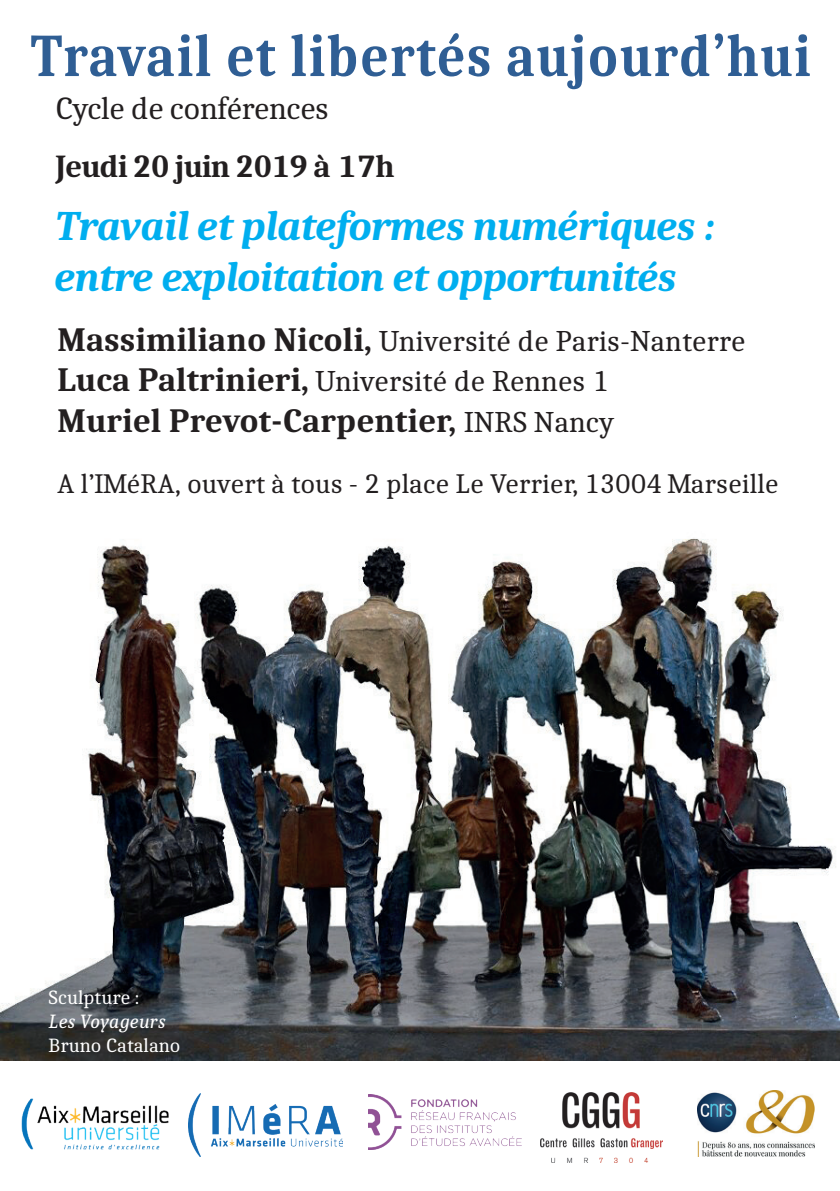
<style>
.page{position:relative;width:840px;height:1191px;background:#fff}
.page>*{position:absolute;margin:0;border:0;box-sizing:border-box;transform-origin:0 0}
.t1{font:700 60.4px "Caladea";letter-spacing:.025em;color:#2f5e94;scale:.89 1}
.t2{font:italic 700 42px/50.4px "Caladea";letter-spacing:-.01em;color:#00aeef}
.t3{font:700 34px "Caladea";color:#231f20}
.t4{font:700 32px "Caladea";letter-spacing:-.03em;color:#231f20}
.t5{font:32px "Caladea";letter-spacing:-.015em;color:#231f20}
.t6{font:30px/40.8px "Caladea";color:#231f20}
.t7{font:28px "Caladea";color:#231f20}
.t8{font:20px "Caladea";color:#fff}
.t9{font:italic 20px "Caladea";letter-spacing:-.005em;color:#fff}
.s1{font-weight:700;font-size:34px}
.s2{font-weight:400;font-size:30px}
</style>
<div class="page">
<img style="left:0;top:538px;width:839px;height:522px">
<img style="left:188px;top:1093px;width:154px;height:63px">
<img style="left:21px;top:1098px;width:148px;height:52px">
<img style="left:368px;top:1094px;width:152px;height:55px">
<img style="left:697px;top:1090px;width:116px;height:66px">
<img style="left:540px;top:1092px;width:122px;height:70px">
<h1 class="t1" style="left:29px;top:19px;width:879px">Travail et libertés aujourd’hui</h1>
<p class="t5" style="left:55px;top:89px;width:275px">Cycle de conférences</p>
<p class="t4" style="left:55px;top:147px;width:341px">Jeudi 20 juin 2019 à 17h</p>
<h2 class="t2" style="left:54px;top:200px;width:662px">Travail et plateformes numériques : entre exploitation et opportunités</h2>
<p class="t6" style="left:57px;top:319px;width:689px"><span class="s1">Massimiliano Nicoli,</span> Université de Paris-Nanterre<br><span class="s1">Luca Paltrinieri,</span> Université de Rennes 1</p>
<p class="t3" style="left:57px;top:400px;width:558px">Muriel Prevot-Carpentier, <span class="s2">INRS Nancy</span></p>
<p class="t7" style="left:57px;top:467px;width:722px">A l’IMéRA, ouvert à tous - 2 place Le Verrier, 13004 Marseille</p>
<p class="t8" style="left:48px;top:985px;width:93px">Sculpture :</p>
<p class="t9" style="left:48px;top:1009px;width:119px">Les Voyageurs</p>
<p class="t8" style="left:48px;top:1033px;width:134px">Bruno Catalano</p>
</div>
